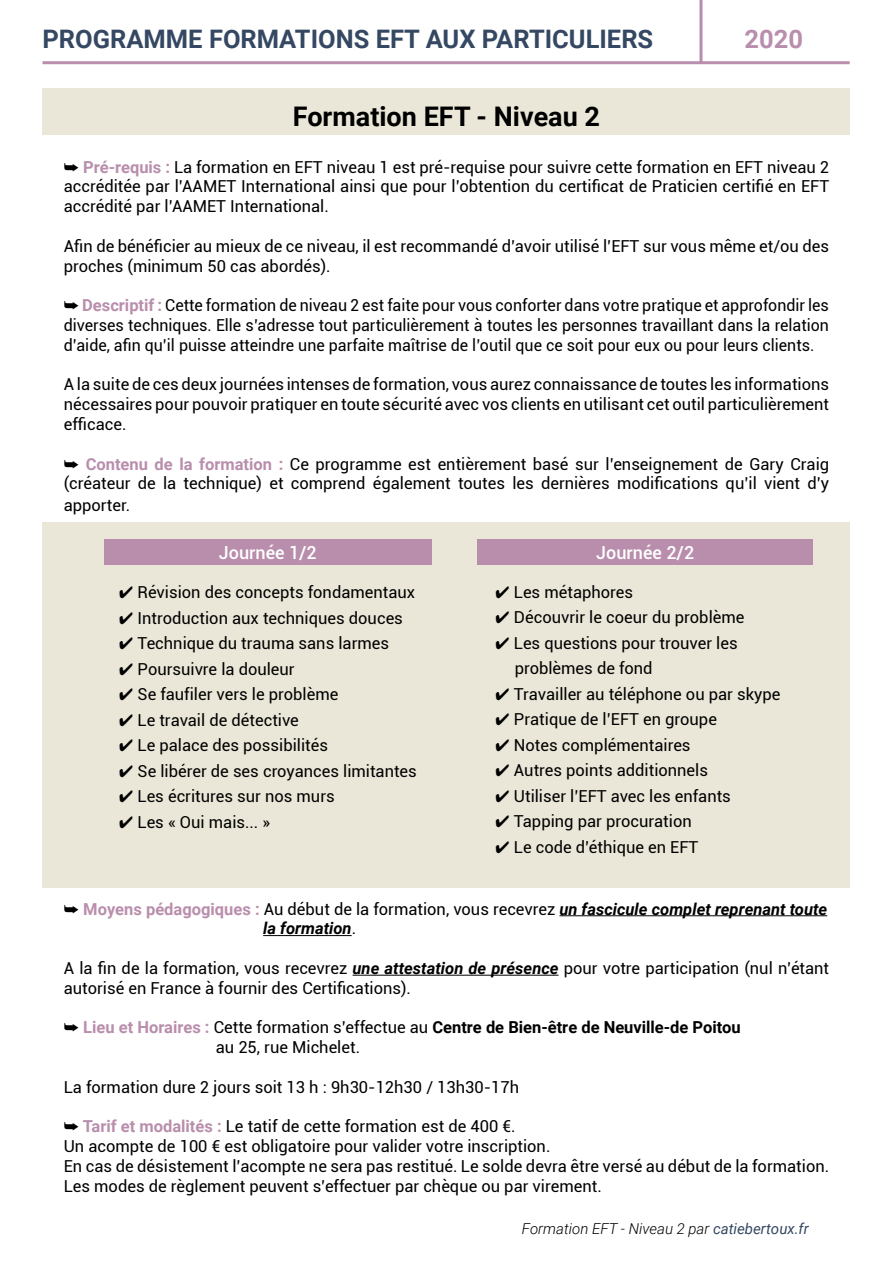
<style>
.page{position:relative;width:893px;height:1263px;background:#fff}
.page>*{position:absolute;margin:0;border:0;box-sizing:border-box;transform-origin:0 0}
.t1{font:700 27px "Roboto";color:#000}
.t2{font:700 25.5px "Roboto";color:#354863}
.t3{font:700 25.5px "Roboto";color:#b98eac}
.t4{font:500 18px "Roboto";color:#fff}
.t5{font:16.5px/19.8px "Roboto";color:#000;text-align:justify}
.t6{font:700 16.5px "Roboto";color:#000}
.t7{font:italic 700 16.5px "Roboto";color:#000}
.t8{font:italic 300 15px "Roboto";color:#000}
.s1{font-weight:700;color:#b98eac}
.s2{font-weight:700;font-style:italic}
.s3{font-weight:400;font-style:normal}
.s4{color:#b98eac}
.s5{font-weight:400}
.s6{font-weight:400;color:#354863}
</style>
<div class="page">
<hr style="left:43px;top:61px;width:807px;height:3px;background:#b98eac">
<hr style="left:699px;top:0;width:3px;height:63px;background:#b98eac">
<div style="left:43px;top:88px;width:807px;height:47px;background:#eae7d8"></div>
<div style="left:43px;top:522px;width:807px;height:365px;background:#eae7d8"></div>
<div style="left:104px;top:539px;width:328px;height:25px;background:#b98eac"></div>
<div style="left:477px;top:539px;width:336px;height:25px;background:#b98eac"></div>
<hr style="left:559px;top:915px;width:268px;height:1px;background:#000">
<hr style="left:263px;top:935px;width:89px;height:1px;background:#000">
<hr style="left:353px;top:975px;width:206px;height:1px;background:#000">
<p class="t2" style="left:43px;top:21px;width:612px">PROGRAMME FORMATIONS EFT AUX PARTICULIERS</p>
<p class="t3" style="left:745px;top:21px;width:60px">2020</p>
<p class="t1" style="left:293px;top:97px;width:309px">Formation EFT - Niveau 2</p>
<p class="t5" style="left:64px;top:156px;width:767px">➥ <span class="s1">Pré-requis :</span> La formation en EFT niveau 1 est pré-requise pour suivre cette formation en EFT niveau 2 accréditée par l’AAMET International ainsi que pour l’obtention du certificat de Praticien certifié en EFT accrédité par l’AAMET International.</p>
<p class="t5" style="left:64px;top:235px;width:767px">Afin de bénéficier au mieux de ce niveau, il est recommandé d’avoir utilisé l’EFT sur vous même et/ou des proches (minimum 50 cas abordés).</p>
<p class="t5" style="left:64px;top:295px;width:767px">➥ <span class="s1">Descriptif :</span> Cette formation de niveau 2 est faite pour vous conforter dans votre pratique et approfondir les diverses techniques. Elle s’adresse tout particulièrement à toutes les personnes travaillant dans la relation d’aide, afin qu’il puisse atteindre une parfaite maîtrise de l’outil que ce soit pour eux ou pour leurs clients.</p>
<p class="t5" style="left:64px;top:374px;width:767px">A la suite de ces deux journées intenses de formation, vous aurez connaissance de toutes les informations nécessaires pour pouvoir pratiquer en toute sécurité avec vos clients en utilisant cet outil particulièrement efficace.</p>
<p class="t5" style="left:64px;top:453px;width:767px">➥ <span class="s1">Contenu de la formation :</span> Ce programme est entièrement basé sur l’enseignement de Gary Craig (créateur de la technique) et comprend également toutes les dernières modifications qu’il vient d’y</p>
<p class="t5" style="left:64px;top:495px;width:68px">apporter.</p>
<p class="t4" style="left:219px;top:539px;width:99px">Journée 1/2</p>
<p class="t4" style="left:596px;top:539px;width:99px">Journée 2/2</p>
<p class="t5" style="left:119px;top:582px;width:298px">✔ Révision des concepts fondamentaux</p>
<p class="t5" style="left:119px;top:607px;width:285px">✔ Introduction aux techniques douces</p>
<p class="t5" style="left:119px;top:633px;width:272px">✔ Technique du trauma sans larmes</p>
<p class="t5" style="left:119px;top:658px;width:177px">✔ Poursuivre la douleur</p>
<p class="t5" style="left:119px;top:684px;width:221px">✔ Se faufiler vers le problème</p>
<p class="t5" style="left:119px;top:709px;width:181px">✔ Le travail de détective</p>
<p class="t5" style="left:119px;top:735px;width:210px">✔ Le palace des possibilités</p>
<p class="t5" style="left:119px;top:760px;width:299px">✔ Se libérer de ses croyances limitantes</p>
<p class="t5" style="left:119px;top:786px;width:217px">✔ Les écritures sur nos murs</p>
<p class="t5" style="left:119px;top:811px;width:153px">✔ Les « Oui mais... »</p>
<p class="t5" style="left:495px;top:581px;width:139px">✔ Les métaphores</p>
<p class="t5" style="left:495px;top:607px;width:251px">✔ Découvrir le coeur du problème</p>
<p class="t5" style="left:495px;top:632px;width:244px">✔ Les questions pour trouver les</p>
<p class="t5" style="left:515px;top:658px;width:139px">problèmes de fond</p>
<p class="t5" style="left:495px;top:683px;width:287px">✔ Travailler au téléphone ou par skype</p>
<p class="t5" style="left:495px;top:709px;width:223px">✔ Pratique de l’EFT en groupe</p>
<p class="t5" style="left:495px;top:734px;width:197px">✔ Notes complémentaires</p>
<p class="t5" style="left:495px;top:760px;width:214px">✔ Autres points additionnels</p>
<p class="t5" style="left:495px;top:785px;width:237px">✔ Utiliser l’EFT avec les enfants</p>
<p class="t5" style="left:495px;top:811px;width:198px">✔ Tapping par procuration</p>
<p class="t5" style="left:495px;top:836px;width:204px">✔ Le code d’éthique en EFT</p>
<p class="t5" style="left:64px;top:898px;width:765px">➥ <span class="s1">Moyens pédagogiques :</span> Au début de la formation, vous recevrez <span class="s2">un fascicule complet reprenant toute</span></p>
<p class="t7" style="left:263px;top:917px;width:94px">la formation<span class="s3">.</span></p>
<p class="t5" style="left:64px;top:957px;width:767px">A la fin de la formation, vous recevrez <span class="s2">une attestation de présence</span> pour votre participation (nul n’étant autorisé en France à fournir des Certifications).</p>
<p class="t6" style="left:64px;top:1016px;width:678px">➥ <span class="s4">Lieu et Horaires :</span> <span class="s5">Cette formation s’effectue au</span> Centre de Bien-être de Neuville-de Poitou</p>
<p class="t5" style="left:216px;top:1037px;width:146px">au 25, rue Michelet.</p>
<p class="t5" style="left:64px;top:1076px;width:457px">La formation dure 2 jours soit 13 h : 9h30-12h30 / 13h30-17h</p>
<p class="t5" style="left:64px;top:1116px;width:453px">➥ <span class="s1">Tarif et modalités :</span> Le tatif de cette formation est de 400 €.</p>
<p class="t5" style="left:64px;top:1136px;width:488px">Un acompte de 100 € est obligatoire pour valider votre inscription.</p>
<p class="t5" style="left:64px;top:1155px;width:767px">En cas de désistement l’acompte ne sera pas restitué. Le solde devra être versé au début de la formation.</p>
<p class="t5" style="left:64px;top:1175px;width:539px">Les modes de règlement peuvent s’effectuer par chèque ou par virement.</p>
<p class="t8" style="left:522px;top:1218px;width:288px">Formation EFT - Niveau 2 par <span class="s6">catiebertoux.fr</span></p>
</div>
